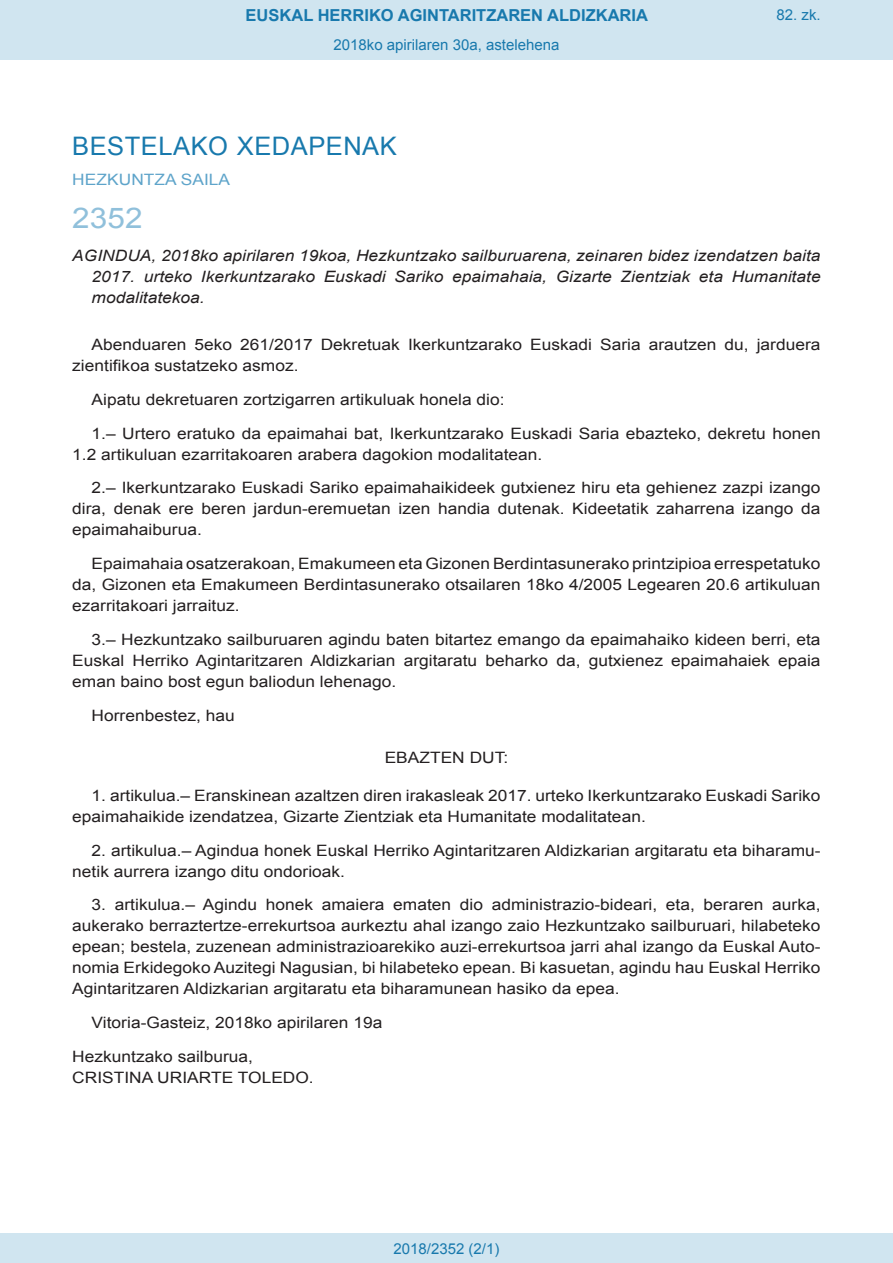
<style>
.page{position:relative;width:893px;height:1263px;background:#fff}
.page>*{position:absolute;margin:0;border:0;box-sizing:border-box;transform-origin:0 0}
.BOPVOrden{font:28.5px "Arial";color:#90c0db;scale:1.11 1}
.BOPVSeccion{font:25.5px "Arial";letter-spacing:.02em;color:#1879ad}
.t1{font:700 16.5px "Arial";color:#1879ad}
.BOPVDetalle{font:15.6px/21px "Arial";color:#231f20;scale:1.11 1}
.BOPVTitulo{font:italic 15.6px/21px "Arial";color:#231f20;text-align:justify;scale:1.11 1}
.BOPVFirmaLugFec{font:15.6px "Arial";color:#231f20;scale:1.11 1}
.BOPVFirmaNombre{font:15.6px "Arial";color:#231f20;scale:1.11 1}
.BOPVFirmaPuesto{font:15.6px "Arial";color:#231f20;scale:1.11 1}
.BOPVOrganismo{font:15.6px "Arial";letter-spacing:.005em;color:#5ea4ca;scale:1.11 1}
.BOPVClave{font:15.6px "Arial";color:#231f20;scale:1.11 1}
.Paginacion_Centro{font:15px "Arial";color:#1879ad}
</style>
<div class="page">
<div style="left:0;top:0;width:893px;height:60px;background:#d0e5f0"></div>
<div style="left:0;top:1233px;width:893px;height:30px;background:#d0e5f0"></div>
<p class="t1" style="left:246px;top:4px;width:404px">EUSKAL HERRIKO AGINTARITZAREN ALDIZKARIA</p>
<p class="Paginacion_Centro" style="left:333px;top:35px;width:227px">2018ko apirilaren 30a, astelehena</p>
<p class="Paginacion_Centro" style="left:776px;top:5px;width:46px">82. zk.</p>
<p class="BOPVSeccion" style="left:72px;top:129px;width:326px">BESTELAKO XEDAPENAK</p>
<p class="BOPVOrganismo" style="left:72px;top:169px;width:144px">HEZKUNTZA SAILA</p>
<p class="BOPVOrden" style="left:72px;top:199px;width:65px">2352</p>
<p class="BOPVTitulo" style="left:92px;top:246px;width:658px;text-indent:-19px">AGINDUA, 2018ko apirilaren 19koa, Hezkuntzako sailburuarena, zeinaren bidez izendatzen baita 2017. urteko Ikerkuntzarako Euskadi Sariko epaimahaia, Gizarte Zientziak eta Humanitate modalitatekoa.</p>
<p class="BOPVDetalle" style="left:72px;top:334px;width:676px;text-indent:19px">Abenduaren 5eko 261/2017 Dekretuak Ikerkuntzarako Euskadi Saria arautzen du, jarduera zientifikoa sustatzeko asmoz.</p>
<p class="BOPVDetalle" style="left:92px;top:389px;width:374px">Aipatu dekretuaren zortzigarren artikuluak honela dio:</p>
<p class="BOPVDetalle" style="left:72px;top:423px;width:676px;text-indent:19px">1.– Urtero eratuko da epaimahai bat, Ikerkuntzarako Euskadi Saria ebazteko, dekretu honen<br>1.2 artikuluan ezarritakoaren arabera dagokion modalitatean.</p>
<p class="BOPVDetalle" style="left:72px;top:477px;width:676px;text-align:justify;text-indent:19px">2.– Ikerkuntzarako Euskadi Sariko epaimahaikideek gutxienez hiru eta gehienez zazpi izango dira, denak ere beren jardun-eremuetan izen handia dutenak. Kideetatik zaharrena izango da epaimahaiburua.</p>
<p class="BOPVDetalle" style="left:72px;top:553px;width:676px;text-align:justify;text-indent:19px">Epaimahaia osatzerakoan, Emakumeen eta Gizonen Berdintasunerako printzipioa errespetatuko da, Gizonen eta Emakumeen Berdintasunerako otsailaren 18ko 4/2005 Legearen 20.6 artikuluan ezarritakoari jarraituz.</p>
<p class="BOPVDetalle" style="left:72px;top:629px;width:676px;text-align:justify;text-indent:19px">3.– Hezkuntzako sailburuaren agindu baten bitartez emango da epaimahaiko kideen berri, eta Euskal Herriko Agintaritzaren Aldizkarian argitaratu beharko da, gutxienez epaimahaiek epaia eman baino bost egun baliodun lehenago.</p>
<p class="BOPVDetalle" style="left:92px;top:705px;width:130px">Horrenbestez, hau</p>
<p class="BOPVClave" style="left:385px;top:747px;width:113px">EBAZTEN DUT:</p>
<p class="BOPVDetalle" style="left:72px;top:785px;width:676px;text-indent:19px">1. artikulua.– Eranskinean azaltzen diren irakasleak 2017. urteko Ikerkuntzarako Euskadi Sariko epaimahaikide izendatzea, Gizarte Zientziak eta Humanitate modalitatean.</p>
<p class="BOPVDetalle" style="left:72px;top:840px;width:676px;text-indent:19px">2. artikulua.– Agindua honek Euskal Herriko Agintaritzaren Aldizkarian argitaratu eta biharamu&shy;netik aurrera izango ditu ondorioak.</p>
<p class="BOPVDetalle" style="left:72px;top:894px;width:676px;text-align:justify;text-indent:19px">3. artikulua.– Agindu honek amaiera ematen dio administrazio-bideari, eta, beraren aurka, aukerako berraztertze-errekurtsoa aurkeztu ahal izango zaio Hezkuntzako sailburuari, hilabeteko epean; bestela, zuzenean administrazioarekiko auzi-errekurtsoa jarri ahal izango da Euskal Auto&shy;nomia Erkidegoko Auzitegi Nagusian, bi hilabeteko epean. Bi kasuetan, agindu hau Euskal Herriko Agintaritzaren Aldizkarian argitaratu eta biharamunean hasiko da epea.</p>
<p class="BOPVFirmaLugFec" style="left:92px;top:1012px;width:263px">Vitoria-Gasteiz, 2018ko apirilaren 19a</p>
<p class="BOPVFirmaPuesto" style="left:72px;top:1046px;width:164px">Hezkuntzako sailburua,</p>
<p class="BOPVFirmaNombre" style="left:72px;top:1067px;width:219px">CRISTINA URIARTE TOLEDO.</p>
<p class="Paginacion_Centro" style="left:393px;top:1238px;width:107px">2018/2352 (2/1)</p>
</div>
